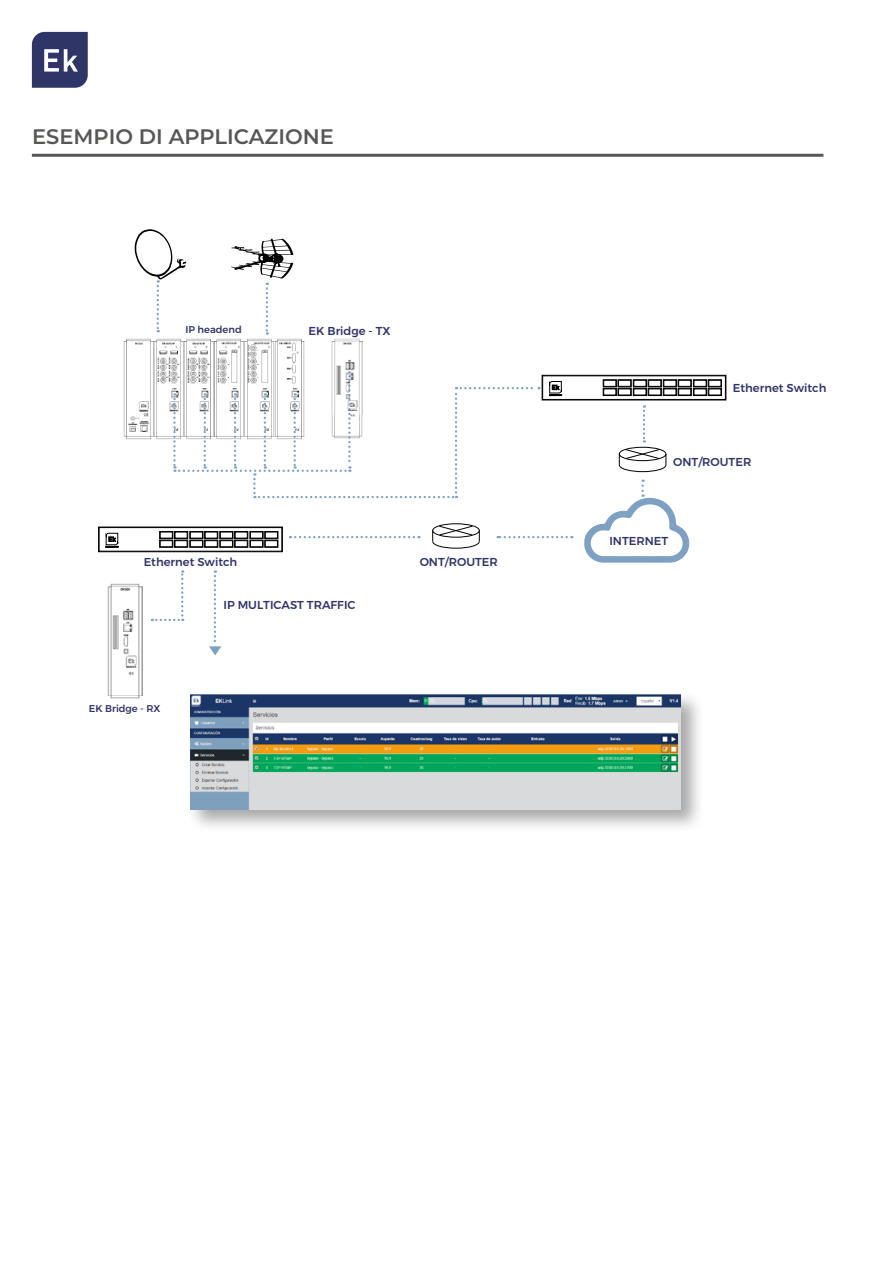
<style>
.page{position:relative;width:893px;height:1263px;background:#fff}
.page>*{position:absolute;margin:0;border:0;box-sizing:border-box;transform-origin:0 0}
.t1{font:600 21px "Montserrat";color:#575756}
.t2{font:500 11.55px "Montserrat";color:#303568}
.t3{font:500 9.9px "Montserrat";color:#303568}
</style>
<div class="page">
<svg style="left:32px;top:32px;width:56px;height:56px;background:#4d517d"></svg>
<hr style="left:32px;top:154px;width:791px;height:3px;background:#575756">
<div style="left:186px;top:690px;width:519px;height:143px;background:#000;opacity:.35"></div>
<img style="left:190px;top:694px;width:491px;height:115px">
<img style="left:332px;top:338px;width:30px;height:37px">
<img style="left:123px;top:338px;width:181px;height:37px">
<svg style="left:231px;top:238px;width:62px;height:97px"></svg>
<svg style="left:134px;top:229px;width:52px;height:103px"></svg>
<svg style="left:209px;top:570px;width:12px;height:85px"></svg>
<img style="left:107px;top:584px;width:35px;height:115px">
<svg style="left:152px;top:570px;width:31px;height:51px"></svg>
<svg style="left:98px;top:375px;width:628px;height:188px"></svg>
<h1 class="t1" style="left:32px;top:121px;width:303px">ESEMPIO DI APPLICAZIONE</h1>
<p class="t3" style="left:185px;top:323px;width:58px">IP headend</p>
<p class="t2" style="left:309px;top:324px;width:83px">EK Bridge - TX</p>
<p class="t2" style="left:144px;top:555px;width:95px">Ethernet Switch</p>
<p class="t3" style="left:89px;top:703px;width:73px">EK Bridge - RX</p>
<p class="t2" style="left:223px;top:597px;width:134px">IP MULTICAST TRAFFIC</p>
<p class="t2" style="left:420px;top:555px;width:80px">ONT/ROUTER</p>
<p class="t2" style="left:733px;top:381px;width:95px">Ethernet Switch</p>
<p class="t2" style="left:673px;top:455px;width:80px">ONT/ROUTER</p>
<p class="t2" style="left:609px;top:534px;width:60px">INTERNET</p>
</div>
